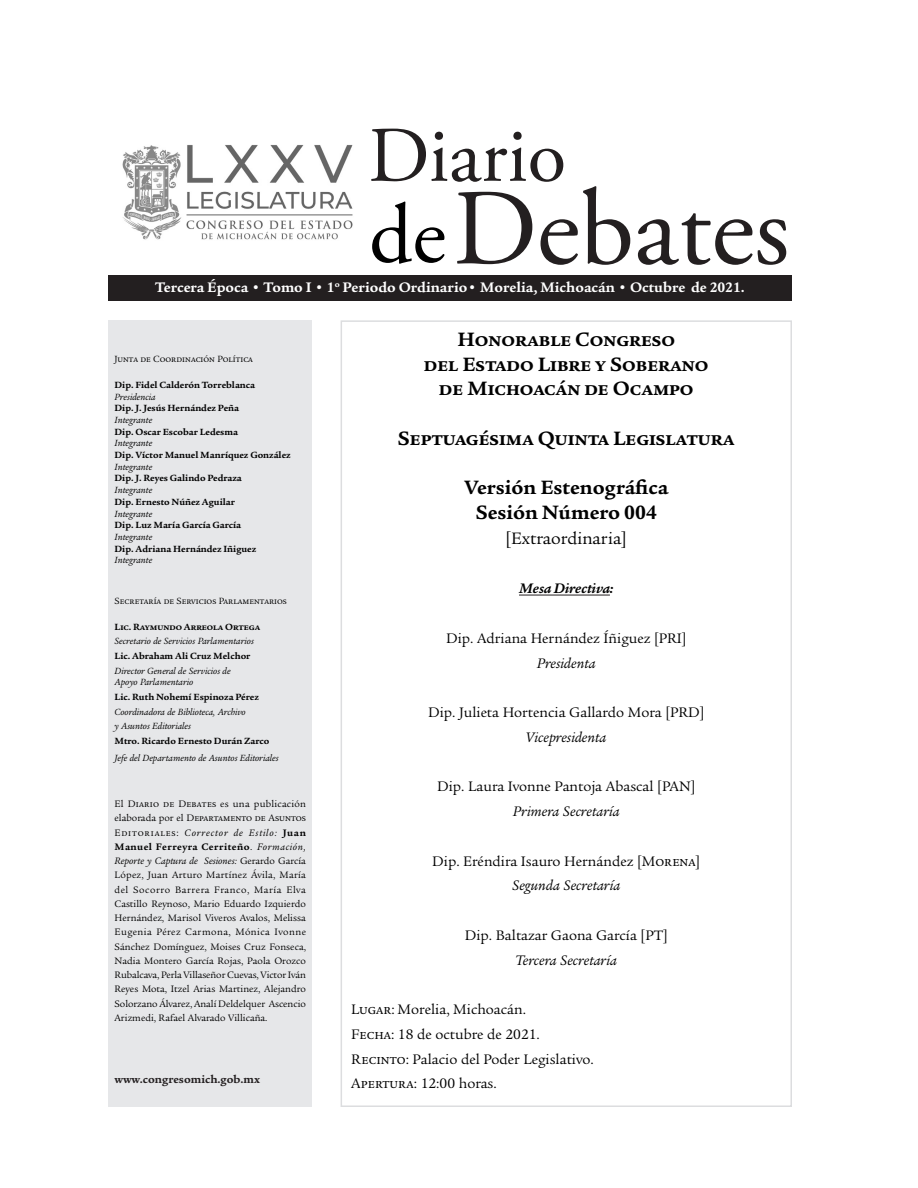
<style>
.page{position:relative;width:918px;height:1188px;background:#fff}
.page>*{position:absolute;margin:0;border:0;box-sizing:border-box;transform-origin:0 0}
.t1{font:700 21px "Legacy Serif ITC Std";color:#000}
.t2{font:18px "Legacy Serif ITC Std";letter-spacing:-.005em;color:#000}
.t3{font:15px "Legacy Serif ITC Std";color:#000}
.t4{font:italic 15px "Legacy Serif ITC Std";color:#000}
.t5{font:700 15px "Legacy Serif ITC Std";color:#fff}
.t6{font:italic 700 15px "Legacy Serif ITC Std";color:#000}
.txt{font:700 11.85px "Legacy Serif ITC Std";color:#231f20}
.t7{font:10.2px/14.2px "Legacy Serif ITC Std";letter-spacing:-.005em;color:#000;text-align:justify}
.t8{font:700 9.75px "Legacy Serif ITC Std";color:#000}
.t9{font:italic 9.75px/11.7px "Legacy Serif ITC Std";color:#000}
.t10{font:9.75px "Legacy Serif ITC Std";color:#000}
.s1{font-style:italic}
.s2{font-weight:700}
</style>
<div class="page">
<svg style="left:371px;top:129px;width:259px;height:136px"></svg>
<svg style="left:638px;top:213px;width:148px;height:52px"></svg>
<div style="left:108px;top:275px;width:684px;height:26px;background:#231f20"></div>
<hr style="left:519px;top:595px;width:91px;height:1px;background:#231f20">
<div style="left:341px;top:320px;width:451px;height:787px;border:2px solid #dcdddf"></div>
<div style="left:109px;top:320px;width:203px;height:787px;background:#e6e7e9"></div>
<img style="left:122px;top:145px;width:231px;height:95px">
<p class="t5" style="left:155px;top:279px;width:591px">Tercera Época • Tomo I • 1<sup>o</sup> Periodo Ordinario• Morelia, Michoacán • Octubre de 2021.</p>
<p class="t10" style="left:115px;top:353px;width:140px">Junta de Coordinación Política</p>
<p class="t8" style="left:115px;top:379px;width:142px">Dip. Fidel Calderón Torreblanca</p>
<p class="t9" style="left:115px;top:391px;width:43px">Presidencia</p>
<p class="t8" style="left:115px;top:403px;width:126px">Dip. J. Jesús Hernández Peña</p>
<p class="t9" style="left:115px;top:414px;width:39px">Integrante</p>
<p class="t8" style="left:115px;top:426px;width:125px">Dip. Oscar Escobar Ledesma</p>
<p class="t9" style="left:115px;top:438px;width:39px">Integrante</p>
<p class="t8" style="left:115px;top:449px;width:178px">Dip. Víctor Manuel Manríquez González</p>
<p class="t9" style="left:115px;top:461px;width:39px">Integrante</p>
<p class="t8" style="left:115px;top:473px;width:129px">Dip. J. Reyes Galindo Pedraza</p>
<p class="t9" style="left:115px;top:484px;width:39px">Integrante</p>
<p class="t8" style="left:115px;top:496px;width:122px">Dip. Ernesto Núñez Aguilar</p>
<p class="t9" style="left:115px;top:508px;width:39px">Integrante</p>
<p class="t8" style="left:115px;top:520px;width:128px">Dip. Luz María García García</p>
<p class="t9" style="left:115px;top:531px;width:39px">Integrante</p>
<p class="t8" style="left:115px;top:543px;width:143px">Dip. Adriana Hernández Iñiguez</p>
<p class="t9" style="left:115px;top:555px;width:39px">Integrante</p>
<p class="t10" style="left:115px;top:595px;width:174px">Secretaría de Servicios Parlamentarios</p>
<p class="t8" style="left:115px;top:621px;width:147px">Lic. Raymundo Arreola Ortega</p>
<p class="t9" style="left:115px;top:635px;width:141px">Secretario de Servicios Parlamentarios</p>
<p class="t8" style="left:115px;top:650px;width:137px">Lic. Abraham Ali Cruz Melchor</p>
<p class="t9" style="left:115px;top:665px;width:118px">Director General de Servicios de<br>Apoyo Parlamentario</p>
<p class="t8" style="left:115px;top:691px;width:146px">Lic. Ruth Nohemí Espinoza Pérez</p>
<p class="t9" style="left:115px;top:706px;width:133px">Coordinadora de Biblioteca, Archivo</p>
<p class="t9" style="left:115px;top:721px;width:78px">y Asuntos Editoriales</p>
<p class="t8" style="left:115px;top:735px;width:156px">Mtro. Ricardo Ernesto Durán Zarco</p>
<p class="t9" style="left:115px;top:753px;width:166px">Jefe del Departamento de Asuntos Editoriales</p>
<p class="t7" style="left:115px;top:797px;width:193px">El Diario de Debates es una publicación elaborada por el Departamento de Asuntos Editoriales: <span class="s1">Corrector de Estilo:</span> <span class="s2">Juan Manuel Ferreyra Cerriteño</span>. <span class="s1">Formación, Reporte y Captura de Sesiones:</span> Gerardo García López, Juan Arturo Martínez Ávila, María del Socorro Barrera Franco, María Elva Castillo Reynoso, Mario Eduardo Izquierdo Hernández, Marisol Viveros Avalos, Melissa Eugenia Pérez Carmona, Mónica Ivonne Sánchez Domínguez, Moises Cruz Fonseca, Nadia Montero García Rojas, Paola Orozco Rubalcava, Perla Villaseñor Cuevas, Victor Iván Reyes Mota, Itzel Arias Martinez, Alejandro Solorzano Álvarez, Analí Deldelquer Ascencio Arizmedi, Rafael Alvarado Villicaña.</p>
<p class="txt" style="left:115px;top:1072px;width:147px">www.congresomich.gob.mx</p>
<p class="t1" style="left:457px;top:327px;width:219px">Honorable Congreso</p>
<p class="t1" style="left:424px;top:352px;width:286px">del Estado Libre y Soberano</p>
<p class="t1" style="left:439px;top:376px;width:256px">de Michoacán de Ocampo</p>
<p class="t1" style="left:398px;top:426px;width:338px">Septuagésima Quinta Legislatura</p>
<p class="t1" style="left:464px;top:475px;width:206px">Versión Estenográfica</p>
<p class="t1" style="left:476px;top:500px;width:183px">Sesión Número 004</p>
<p class="t2" style="left:506px;top:528px;width:123px">[Extraordinaria]</p>
<p class="t6" style="left:519px;top:580px;width:96px">Mesa Directiva:</p>
<p class="t3" style="left:446px;top:630px;width:242px">Dip. Adriana Hernández Íñiguez [PRI]</p>
<p class="t4" style="left:537px;top:654px;width:60px">Presidenta</p>
<p class="t3" style="left:428px;top:704px;width:278px">Dip. Julieta Hortencia Gallardo Mora [PRD]</p>
<p class="t4" style="left:526px;top:729px;width:82px">Vicepresidenta</p>
<p class="t3" style="left:437px;top:778px;width:260px">Dip. Laura Ivonne Pantoja Abascal [PAN]</p>
<p class="t4" style="left:513px;top:803px;width:108px">Primera Secretaría</p>
<p class="t3" style="left:432px;top:852px;width:270px">Dip. Eréndira Isauro Hernández [Morena]</p>
<p class="t4" style="left:512px;top:877px;width:110px">Segunda Secretaría</p>
<p class="t3" style="left:465px;top:927px;width:205px">Dip. Baltazar Gaona García [PT]</p>
<p class="t4" style="left:516px;top:951px;width:103px">Tercera Secretaría</p>
<p class="t3" style="left:351px;top:1001px;width:177px">Lugar: Morelia, Michoacán.</p>
<p class="t3" style="left:351px;top:1026px;width:190px">Fecha: 18 de octubre de 2021.</p>
<p class="t3" style="left:351px;top:1050px;width:244px">Recinto: Palacio del Poder Legislativo.</p>
<p class="t3" style="left:351px;top:1075px;width:147px">Apertura: 12:00 horas.</p>
</div>
